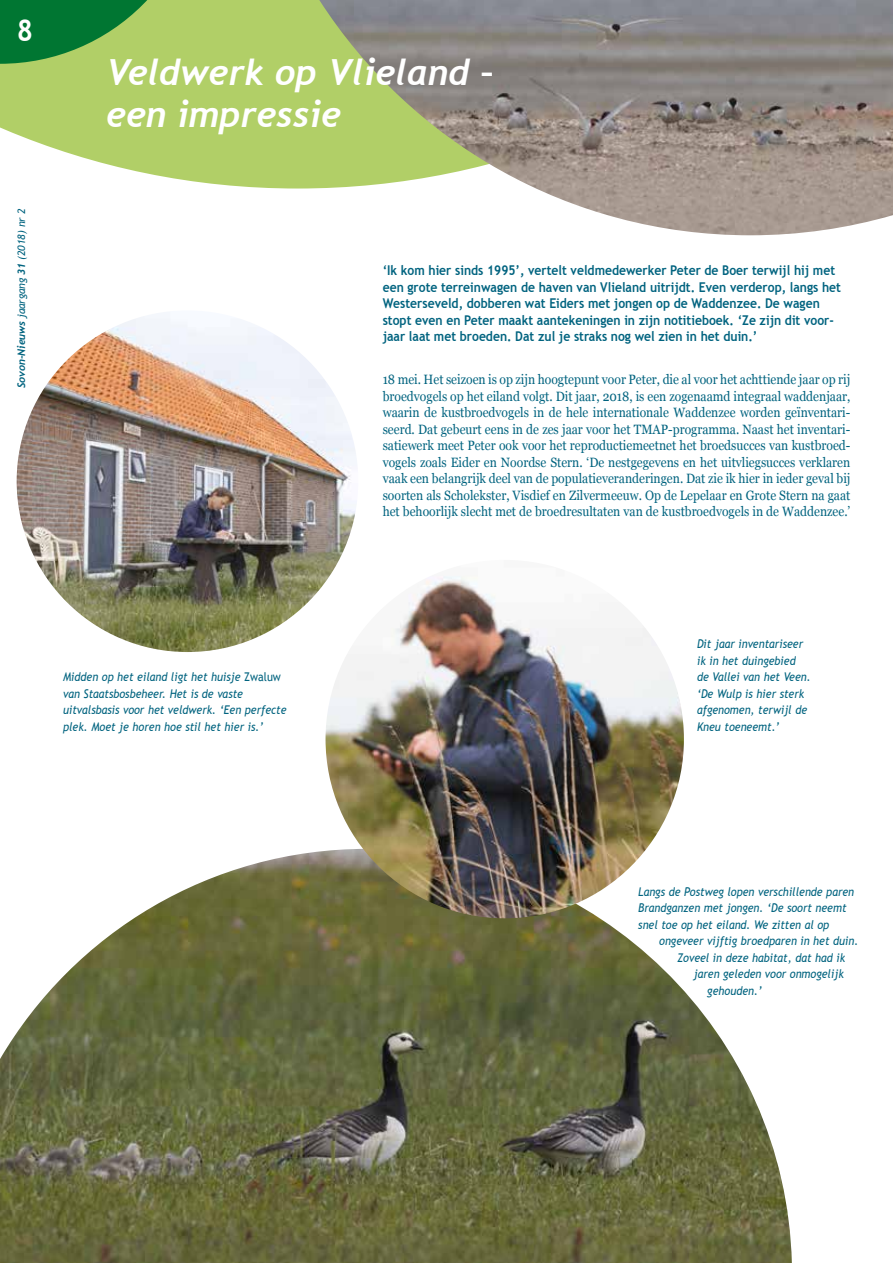
<style>
.page{position:relative;width:893px;height:1263px;background:#fff}
.page>*{position:absolute;margin:0;border:0;box-sizing:border-box;transform-origin:0 0}
.t1{font:italic 700 36px/42px "Trebuchet";color:#fff}
.t2{font:700 30px "Trebuchet MS";color:#fff;scale:.9 1}
.t3{font:13.5px/16.5px "Georgia";color:#00637f;text-align:justify;scale:.9 1}
.t4{font:700 13.5px/16.5px "Trebuchet MS";color:#00637f;scale:.9 1}
.t5{font:italic 12px/16.5px "Trebuchet MS";color:#00637f;scale:.9 1}
.t6{font:italic 10.5px "Trebuchet MS";letter-spacing:-.01em;color:#00637f}
.s1{font-family:"Trebuchet";font-weight:700}
.s2{font-style:normal}
</style>
<div class="page">
<svg style="left:0;top:0;width:319px;height:189px;background:#bbd57a"></svg>
<svg style="left:0;top:0;width:202px;height:64px;background:#58a24c"></svg>
<img style="left:319px;top:0;width:574px;height:235px">
<img style="left:17px;top:310px;width:341px;height:342px;border-radius:171px">
<img style="left:0;top:849px;width:792px;height:414px">
<img style="left:326px;top:560px;width:358px;height:358px;border-radius:179px">
<h2 class="t2" style="left:17px;top:11px;width:19px">8</h2>
<p class="t6" style="left:15px;top:388px;width:181px;rotate:-90deg"><span class="s1">Sovon-Nieuws</span> jaargang <span class="s1">31</span> (2018) nr 2</p>
<h1 class="t1" style="left:106px;top:51px;width:389px">Veldwerk op Vlieland – een impressie</h1>
<p class="t4" style="left:383px;top:262px;width:511px">‘Ik kom hier sinds 1995’, vertelt veldmedewerker Peter de Boer terwijl hij met een grote terreinwagen de haven van Vlieland uitrijdt. Even verderop, langs het Westerseveld, dobberen wat Eiders met jongen op de Waddenzee. De wagen stopt even en Peter maakt aantekeningen in zijn notitieboek. ‘Ze zijn dit voor&shy;jaar laat met broeden. Dat zul je straks nog wel zien in het duin.’</p>
<p class="t3" style="left:383px;top:371px;width:521px">18 mei. Het seizoen is op zijn hoogtepunt voor Peter, die al voor het achttiende jaar op rij broedvogels op het eiland volgt. Dit jaar, 2018, is een zogenaamd integraal waddenjaar, waarin de kustbroedvogels in de hele internationale Waddenzee worden geïnventari&shy;seerd. Dat gebeurt eens in de zes jaar voor het TMAP-programma. Naast het inventari&shy;satiewerk meet Peter ook voor het reproductiemeetnet het broedsucces van kustbroed&shy;vogels zoals Eider en Noordse Stern. ‘De nestgegevens en het uitvliegsucces verklaren vaak een belangrijk deel van de populatieveranderingen. Dat zie ik hier in ieder geval bij soorten als Scholekster, Visdief en Zilvermeeuw. Op de Lepelaar en Grote Stern na gaat het behoorlijk slecht met de broedresultaten van de kustbroedvogels in de Waddenzee.’</p>
<p class="t5" style="left:63px;top:669px;width:250px">Midden op het eiland ligt het huisje <span class="s2">Zwaluw </span>van Staatsbosbeheer. Het is de vaste uitvalsbasis voor het veldwerk. ‘Een perfecte plek. Moet je horen hoe stil het hier is.’</p>
<p class="t5" style="left:697px;top:636px;width:128px">Dit jaar inventariseer ik in het duingebied<br>de Vallei van het Veen. ‘De Wulp is hier sterk afgenomen, terwijl de<br>Kneu toeneemt.’</p>
<p class="t5" style="left:638px;top:883px;width:241px">Langs de Postweg lopen verschillende paren<br>Brandganzen met jongen. ‘De soort neemt snel toe op het eiland. We zitten al op</p>
<p class="t5" style="left:659px;top:933px;width:223px;text-align:center">ongeveer vijftig broedparen in het duin.<br>Zoveel in deze habitat, dat had ik</p>
<p class="t5" style="left:707px;top:966px;width:153px;text-indent:-14px">jaren geleden voor onmogelijk gehouden.’</p>
</div>
